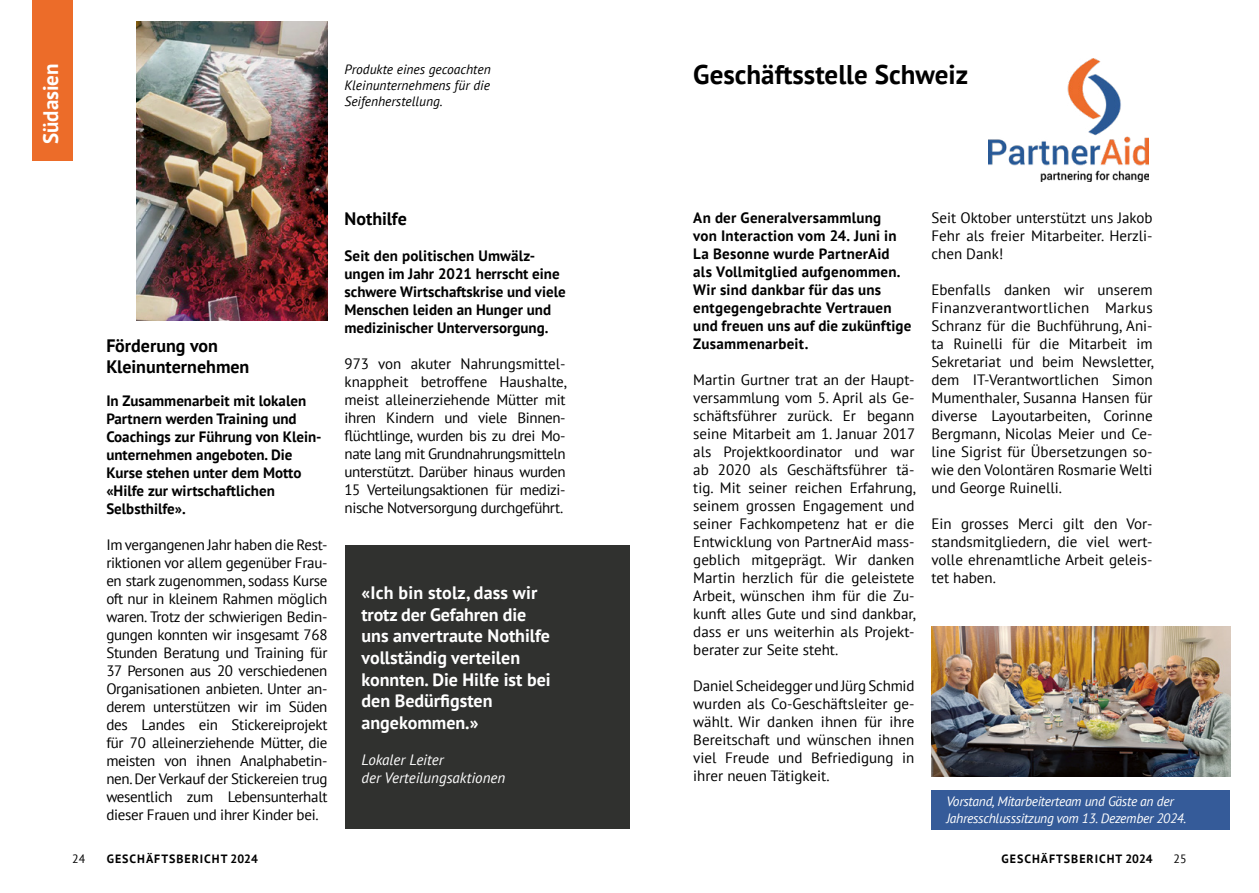
<style>
.page{position:relative;width:1259px;height:893px;background:#fff}
.page>*{position:absolute;margin:0;border:0;box-sizing:border-box;transform-origin:0 0}
.t1{font:700 27px "PT Sans";color:#000}
.t2{font:700 21px "PT Sans";letter-spacing:-.005em;color:#fff}
.t3{font:700 18px/21.6px "PT Sans";color:#fff}
.t4{font:700 18px/21.6px "PT Sans";color:#000}
.t5{font:15px/18px "PT Sans";color:#000;text-align:justify}
.t6{font:700 15px/18px "PT Sans";color:#000}
.t7{font:italic 15px/18px "PT Sans";color:#fff}
.t8{font:italic 13.5px/16.2px "PT Sans";letter-spacing:-.02em;color:#fff}
.t9{font:italic 13.5px/16.2px "PT Sans";color:#000;text-align:justify}
.t10{font:700 12px "PT Sans";letter-spacing:.08em;color:#000}
.t11{font:12px "PT Sans";color:#000}
</style>
<div class="page">
<div style="left:32px;top:0;width:40px;height:160px;background:#ec6c29"></div>
<img style="left:988px;top:59px;width:160px;height:122px">
<div style="left:931px;top:791px;width:299px;height:39px;background:#355b99"></div>
<div style="left:344px;top:545px;width:285px;height:284px;background:#30312f"></div>
<img style="left:137px;top:22px;width:190px;height:298px">
<img style="left:931px;top:626px;width:299px;height:150px">
<p class="t9" style="left:344px;top:61px;width:148px">Produkte eines gecoachten Kleinunternehmens für die Seifenherstellung.</p>
<h2 class="t2" style="left:37px;top:144px;width:82px;rotate:-90deg">Südasien</h2>
<h1 class="t1" style="left:693px;top:57px;width:276px">Geschäftsstelle Schweiz</h1>
<p class="t4" style="left:106px;top:334px;width:145px">Förderung von<br>Kleinunternehmen</p>
<p class="t6" style="left:106px;top:391px;width:217px">In Zusammenarbeit mit lokalen<br>Partnern werden Training und<br>Coachings zur Führung von Klein&shy;unternehmen angeboten. Die<br>Kurse stehen unter dem Motto «Hilfe zur wirtschaftlichen<br>Selbsthilfe».</p>
<p class="t5" style="left:106px;top:535px;width:223px">Im vergangenen Jahr haben die Rest&shy;riktionen vor allem gegenüber Frau&shy;en stark zugenommen, sodass Kurse oft nur in kleinem Rahmen möglich waren. Trotz der schwierigen Bedin&shy;gungen konnten wir insgesamt 768<br>Stunden Beratung und Training für 37 Personen aus 20 verschiedenen Organisationen anbieten. Unter an&shy;derem unterstützen wir im Süden des Landes ein Stickereiprojekt für 70 alleinerziehende Mütter, die meisten von ihnen Analphabetin&shy;nen. Der Verkauf der Stickereien trug wesentlich zum Lebensunterhalt dieser Frauen und ihrer Kinder bei.</p>
<p class="t4" style="left:344px;top:208px;width:64px">Nothilfe</p>
<p class="t6" style="left:344px;top:246px;width:223px">Seit den politischen Umwälz&shy;ungen im Jahr 2021 herrscht eine schwere Wirtschaftskrise und viele<br>Menschen leiden an Hunger und medizinischer Unterversorgung.</p>
<p class="t5" style="left:344px;top:354px;width:224px">973 von akuter Nahrungsmittel&shy;knappheit betroffene Haushalte, meist alleinerziehende Mütter mit ihren Kindern und viele Binnen&shy;flüchtlinge, wurden bis zu drei Mo&shy;nate lang mit Grundnahrungsmitteln unterstützt. Darüber hinaus wurden 15 Verteilungsaktionen für medizi&shy;nische Notversorgung durchgeführt.</p>
<p class="t3" style="left:361px;top:582px;width:191px">«Ich bin stolz, dass wir trotz der Gefahren die uns anvertraute Nothilfe vollständig verteilen konnten. Die Hilfe ist bei den Bedürfigsten angekommen.»</p>
<p class="t7" style="left:361px;top:750px;width:145px">Lokaler Leiter<br>der Verteilungsaktionen</p>
<p class="t6" style="left:693px;top:208px;width:220px">An der Generalversammlung<br>von Interaction vom 24. Juni in<br>La Besonne wurde PartnerAid als Vollmitglied aufgenommen.<br>Wir sind dankbar für das uns entgegengebrachte Vertrauen und freuen uns auf die zukünftige<br>Zusammenarbeit.</p>
<p class="t5" style="left:693px;top:370px;width:224px">Martin Gurtner trat an der Haupt&shy;versammlung vom 5. April als Ge&shy;schäftsführer zurück. Er begann seine Mitarbeit am 1. Januar 2017 als Projektkoordinator und war ab 2020 als Geschäftsführer tä&shy;tig. Mit seiner reichen Erfahrung, seinem grossen Engagement und seiner Fachkompetenz hat er die Entwicklung von PartnerAid mass&shy;geblich mitgeprägt. Wir danken Martin herzlich für die geleistete Arbeit, wünschen ihm für die Zu&shy;kunft alles Gute und sind dankbar, dass er uns weiterhin als Projekt&shy;berater zur Seite steht.</p>
<p class="t5" style="left:693px;top:676px;width:223px">Daniel Scheidegger und Jürg Schmid wurden als Co-Geschäftsleiter ge&shy;wählt. Wir danken ihnen für ihre Bereitschaft und wünschen ihnen viel Freude und Befriedigung in ihrer neuen Tätigkeit.</p>
<p class="t5" style="left:931px;top:208px;width:223px">Seit Oktober unterstützt uns Jakob Fehr als freier Mitarbeiter. Herzli&shy;chen Dank!</p>
<p class="t5" style="left:931px;top:280px;width:224px">Ebenfalls danken wir unserem Finanzverantwortlichen Markus Schranz für die Buchführung, Ani&shy;ta Ruinelli für die Mitarbeit im Sekretariat und beim Newsletter, dem IT-Verantwortlichen Simon Mumenthaler, Susanna Hansen für diverse Layoutarbeiten, Corinne Bergmann, Nicolas Meier und Ce&shy;line Sigrist für Übersetzungen so&shy;wie den Volontären Rosmarie Welti und George Ruinelli.</p>
<p class="t5" style="left:931px;top:514px;width:223px">Ein grosses Merci gilt den Vor&shy;standsmitgliedern, die viel wert&shy;volle ehrenamtliche Arbeit geleis&shy;tet haben.</p>
<p class="t8" style="left:946px;top:793px;width:241px">Vorstand, Mitarbeiterteam und Gäste an der<br>Jahresschlusssitzung vom 13. Dezember 2024.</p>
<p class="t11" style="left:72px;top:851px;width:15px">24</p>
<p class="t10" style="left:107px;top:850px;width:152px">GESCHÄFTSBERICHT 2024</p>
<p class="t10" style="left:1001px;top:850px;width:152px">GESCHÄFTSBERICHT 2024</p>
<p class="t11" style="left:1173px;top:851px;width:15px">25</p>
</div>
